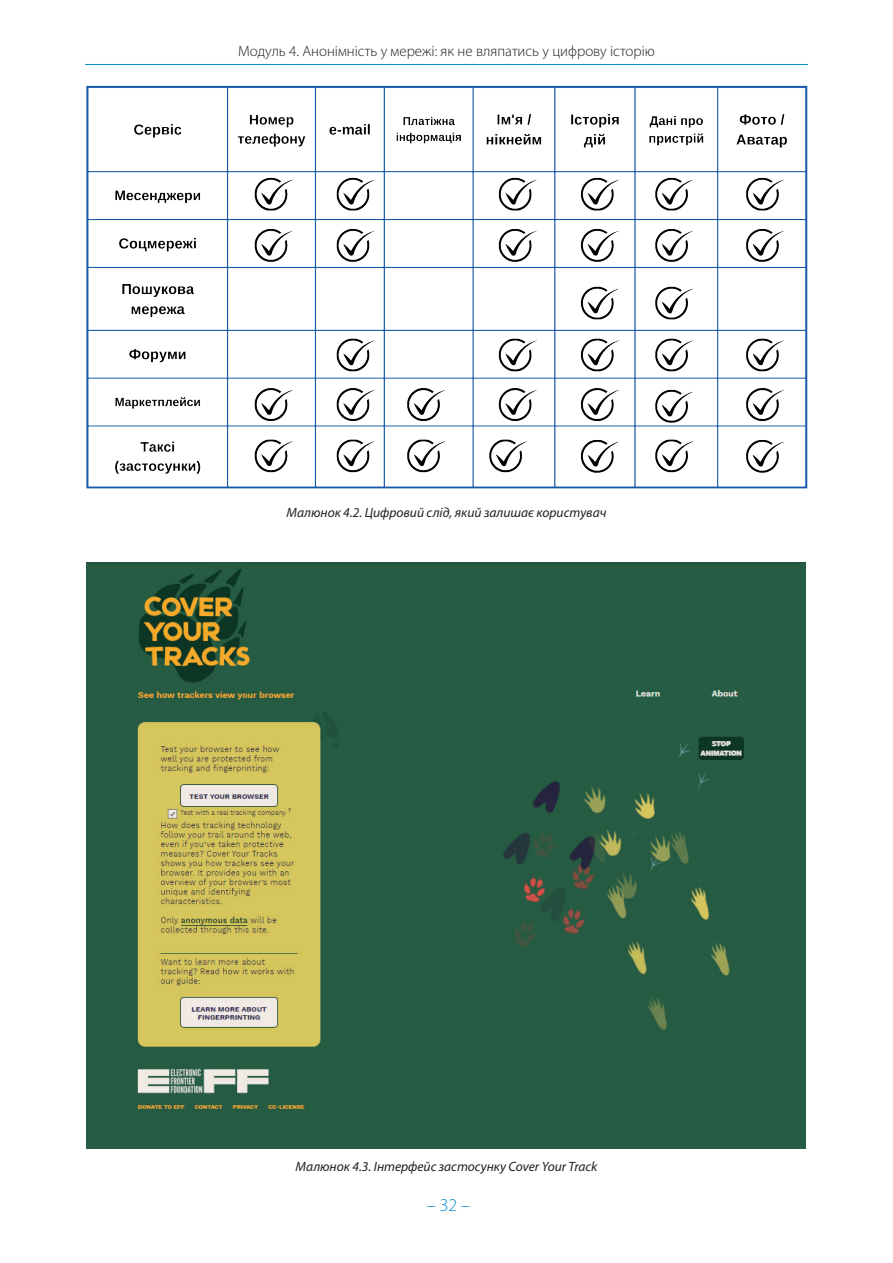
<style>
.page{position:relative;width:893px;height:1263px;background:#fff}
.page>*{position:absolute;margin:0;border:0;box-sizing:border-box;transform-origin:0 0}
.t1{font:300 18px "Myriad Pro";color:#0088c7}
.t2{font:300 15px "Myriad Pro";color:#231f20}
.t3{font:italic 13.5px "Myriad Pro";color:#231f20}
</style>
<div class="page">
<hr style="left:85px;top:64px;width:723px;height:1px;background:#0088c7">
<img style="left:86px;top:85px;width:722px;height:404px">
<img style="left:87px;top:562px;width:719px;height:586px">
<p class="t2" style="left:238px;top:42px;width:418px">Модуль 4. Анонімність у мережі: як не вляпатись у цифрову історію</p>
<p class="t3" style="left:286px;top:505px;width:321px">Малюнок 4.2. Цифровий слід, який залишає користувач</p>
<p class="t3" style="left:296px;top:1159px;width:303px">Малюнок 4.3. Інтерфейс застосунку Cover Your Track</p>
<h1 class="t1" style="left:427px;top:1195px;width:45px">– 32 –</h1>
</div>
